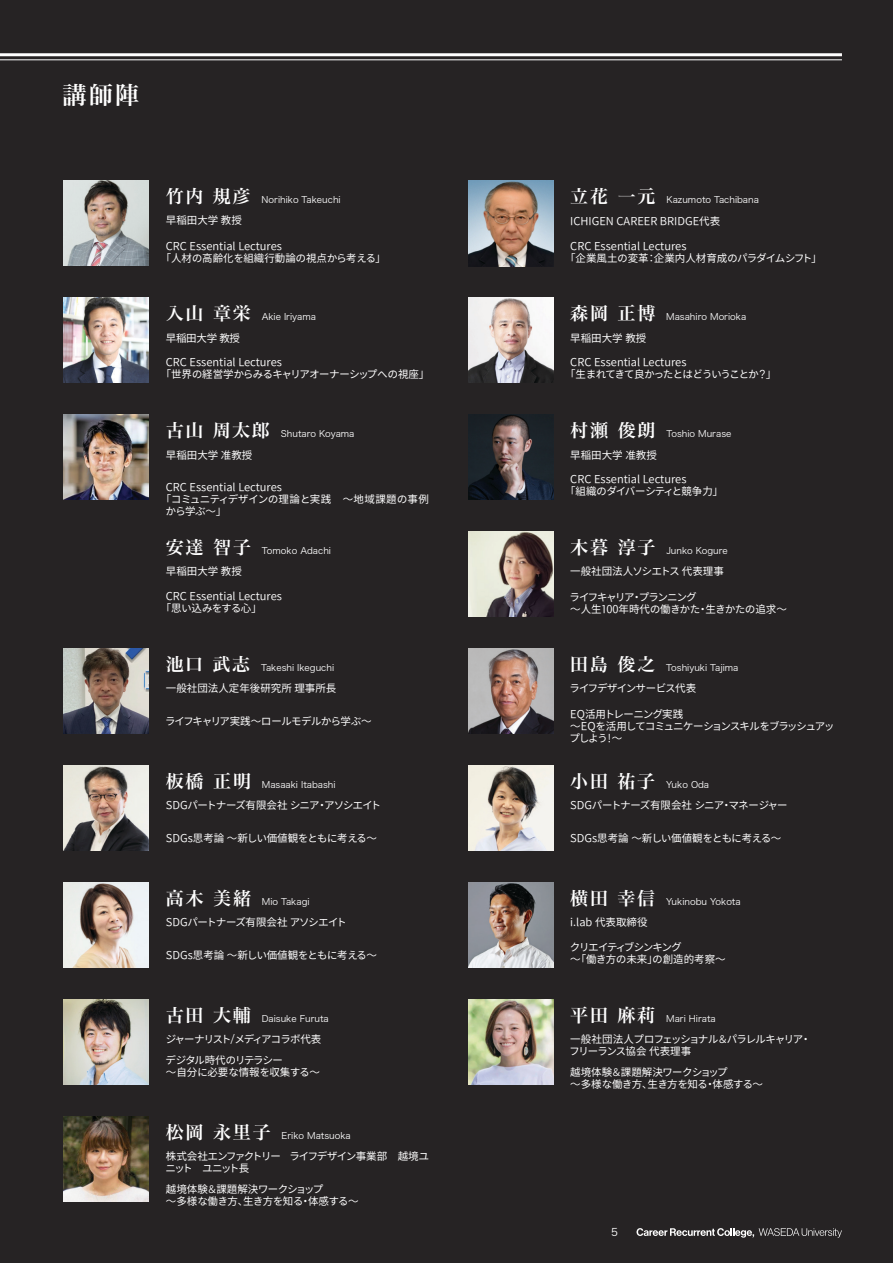
<style>
.page{position:relative;width:893px;height:1263px;background:#262324}
.page>*{position:absolute;margin:0;border:0;box-sizing:border-box;transform-origin:0 0}
.見出しの文字{font:24px "Hira Min Pro W6";color:#fff}
.講師_講座名{font:10.5px/12px "Gen Ei Gothic P R";color:#fff}
.講師_肩書き{font:10.5px/12px "Gen Ei Gothic P R";color:#fff}
.講師_講座名-2{font:10.5px/12px "Gen Ei Gothic P R";letter-spacing:.035em;color:#fff}
.t1{font:10.5px "Hira Kaku Pro W3";color:#fff}
.t2{font:9px "Hira Kaku Pro W3";color:#fff}
.s1{font-family:"Hira Min Pro W6";font-size:18px}
</style>
<div class="page">
<svg style="left:636px;top:1228px;width:206px;height:9px"></svg>
<img style="left:64px;top:298px;width:85px;height:85px">
<img style="left:468px;top:298px;width:85px;height:85px">
<img style="left:64px;top:415px;width:85px;height:85px">
<img style="left:468px;top:415px;width:85px;height:85px">
<img style="left:468px;top:532px;width:85px;height:85px">
<img style="left:64px;top:649px;width:85px;height:85px">
<img style="left:468px;top:649px;width:85px;height:85px">
<hr style="left:0;top:59px;width:842px;height:1px;background:#fff">
<hr style="left:0;top:53px;width:842px;height:3px;background:#fff">
<img style="left:64px;top:766px;width:85px;height:85px">
<img style="left:468px;top:766px;width:85px;height:85px">
<img style="left:64px;top:181px;width:85px;height:85px">
<img style="left:468px;top:181px;width:85px;height:85px">
<img style="left:468px;top:883px;width:85px;height:85px">
<img style="left:64px;top:883px;width:85px;height:85px">
<img style="left:468px;top:999px;width:85px;height:85px">
<img style="left:64px;top:999px;width:85px;height:85px">
<img style="left:64px;top:1116px;width:85px;height:85px">
<p class="見出しの文字" style="left:63px;top:74px;width:78px">講師陣</p>
<p class="t2" style="left:166px;top:192px;width:176px"><span class="s1">竹内 規彦</span> Norihiko Takeuchi</p>
<p class="講師_講座名" style="left:166px;top:240px;width:118px">CRC Essential Lectures</p>
<p class="講師_講座名" style="left:166px;top:252px;width:216px">「人材の高齢化を組織行動論の視点から考える」</p>
<p class="講師_肩書き" style="left:166px;top:214px;width:78px">早稲田大学 教授</p>
<p class="t2" style="left:166px;top:309px;width:152px"><span class="s1">入山 章栄</span> Akie Iriyama</p>
<p class="講師_講座名" style="left:166px;top:356px;width:118px">CRC Essential Lectures</p>
<p class="講師_講座名" style="left:166px;top:368px;width:260px">「世界の経営学からみるキャリアオーナーシップへの視座」</p>
<p class="講師_肩書き" style="left:166px;top:332px;width:76px">早稲田大学 教授</p>
<p class="t2" style="left:166px;top:426px;width:190px"><span class="s1">古山 周太郎</span> Shutaro Koyama</p>
<p class="講師_肩書き" style="left:166px;top:448px;width:88px">早稲田大学 准教授</p>
<p class="講師_講座名" style="left:166px;top:481px;width:118px">CRC Essential Lectures</p>
<p class="講師_講座名-2" style="left:166px;top:493px;width:265px">「コミュニティデザインの理論と実践　～地域課題の事例から学ぶ～」</p>
<p class="t2" style="left:166px;top:543px;width:167px"><span class="s1">安達 智子</span> Tomoko Adachi</p>
<p class="講師_講座名" style="left:166px;top:590px;width:118px">CRC Essential Lectures</p>
<p class="講師_講座名" style="left:166px;top:602px;width:92px">「思い込みをする心」</p>
<p class="講師_肩書き" style="left:166px;top:565px;width:78px">早稲田大学 教授</p>
<p class="t2" style="left:166px;top:660px;width:170px"><span class="s1">池口 武志</span> Takeshi Ikeguchi</p>
<p class="講師_肩書き" style="left:166px;top:682px;width:172px">一般社団法人定年後研究所 理事所長</p>
<p class="講師_講座名" style="left:166px;top:715px;width:207px">ライフキャリア実践～ロールモデルから学ぶ～</p>
<p class="t2" style="left:166px;top:777px;width:171px"><span class="s1">板橋 正明</span> Masaaki Itabashi</p>
<p class="講師_肩書き" style="left:166px;top:799px;width:216px">SDGパートナーズ有限会社 シニア・アソシエイト</p>
<p class="講師_講座名" style="left:166px;top:832px;width:212px">SDGs思考論 ～新しい価値観をともに考える～</p>
<p class="t2" style="left:166px;top:894px;width:145px"><span class="s1">高木 美緒</span> Mio Takagi</p>
<p class="講師_肩書き" style="left:166px;top:916px;width:181px">SDGパートナーズ有限会社 アソシエイト</p>
<p class="講師_講座名" style="left:166px;top:949px;width:212px">SDGs思考論 ～新しい価値観をともに考える～</p>
<p class="t2" style="left:166px;top:1011px;width:164px"><span class="s1">古田 大輔</span> Daisuke Furuta</p>
<p class="講師_講座名" style="left:166px;top:1054px;width:119px">デジタル時代のリテラシー</p>
<p class="講師_講座名" style="left:166px;top:1066px;width:156px">～自分に必要な情報を収集する～</p>
<p class="講師_肩書き" style="left:166px;top:1033px;width:157px">ジャーナリスト/メディアコラボ代表</p>
<p class="t2" style="left:166px;top:1127px;width:186px"><span class="s1">松岡 永里子</span> Eriko Matsuoka</p>
<p class="講師_肩書き" style="left:166px;top:1150px;width:265px">株式会社エンファクトリー ライフデザイン事業部　越境ユニット　ユニット長</p>
<p class="講師_講座名" style="left:166px;top:1183px;width:159px">越境体験＆課題解決ワークショップ</p>
<p class="講師_講座名" style="left:166px;top:1195px;width:194px">～多様な働き方、生き方を知る・体感する～</p>
<p class="t2" style="left:570px;top:192px;width:190px"><span class="s1">立花 一元</span> Kazumoto Tachibana</p>
<p class="講師_講座名" style="left:570px;top:240px;width:118px">CRC Essential Lectures</p>
<p class="講師_講座名" style="left:570px;top:252px;width:248px">「企業風土の変革：企業内人材育成のパラダイムシフト」</p>
<p class="講師_肩書き" style="left:570px;top:215px;width:151px">ICHIGEN CAREER BRIDGE代表</p>
<p class="t2" style="left:570px;top:309px;width:177px"><span class="s1">森岡 正博</span> Masahiro Morioka</p>
<p class="講師_講座名" style="left:570px;top:356px;width:118px">CRC Essential Lectures</p>
<p class="講師_講座名" style="left:570px;top:368px;width:202px">「生まれてきて良かったとはどういうことか？」</p>
<p class="講師_肩書き" style="left:570px;top:332px;width:78px">早稲田大学 教授</p>
<p class="t2" style="left:570px;top:426px;width:163px"><span class="s1">村瀬 俊朗</span> Toshio Murase</p>
<p class="講師_講座名" style="left:570px;top:473px;width:118px">CRC Essential Lectures</p>
<p class="講師_講座名" style="left:570px;top:485px;width:149px">「組織のダイバーシティと競争力」</p>
<p class="講師_肩書き" style="left:570px;top:448px;width:88px">早稲田大学 准教授</p>
<p class="t2" style="left:570px;top:543px;width:159px"><span class="s1">木暮 淳子</span> Junko Kogure</p>
<p class="講師_講座名" style="left:570px;top:591px;width:127px">ライフキャリア・プランニング</p>
<p class="講師_講座名" style="left:570px;top:603px;width:218px">～人生100年時代の働きかた・生きかたの追求～</p>
<p class="講師_肩書き" style="left:570px;top:565px;width:155px">一般社団法人ソシエトス 代表理事</p>
<p class="t2" style="left:570px;top:660px;width:170px"><span class="s1">田島 俊之</span> Toshiyuki Tajima</p>
<p class="講師_講座名" style="left:570px;top:707px;width:114px">EQ活用トレーニング実践</p>
<p class="講師_講座名" style="left:570px;top:719px;width:265px">～EQを活用してコミュニケーションスキルをブラッシュアップしよう！～</p>
<p class="講師_肩書き" style="left:570px;top:682px;width:127px">ライフデザインサービス代表</p>
<p class="t2" style="left:570px;top:777px;width:140px"><span class="s1">小田 祐子</span> Yuko Oda</p>
<p class="講師_肩書き" style="left:570px;top:799px;width:219px">SDGパートナーズ有限会社 シニア・マネージャー</p>
<p class="講師_講座名" style="left:570px;top:832px;width:212px">SDGs思考論 ～新しい価値観をともに考える～</p>
<p class="t2" style="left:570px;top:894px;width:172px"><span class="s1">横田 幸信</span> Yukinobu Yokota</p>
<p class="講師_講座名" style="left:570px;top:941px;width:112px">クリエイティブシンキング</p>
<p class="講師_講座名" style="left:570px;top:953px;width:157px">〜「働き方の未来」の創造的考察～</p>
<p class="講師_肩書き" style="left:570px;top:916px;width:79px">i.lab 代表取締役</p>
<p class="t2" style="left:570px;top:1011px;width:147px"><span class="s1">平田 麻莉</span> Mari Hirata</p>
<p class="講師_肩書き" style="left:570px;top:1033px;width:240px">一般社団法人プロフェッショナル＆パラレルキャリア・フリーランス協会 代表理事</p>
<p class="講師_講座名" style="left:570px;top:1066px;width:159px">越境体験＆課題解決ワークショップ</p>
<p class="講師_講座名" style="left:570px;top:1078px;width:194px">～多様な働き方、生き方を知る・体感する～</p>
<p class="t1" style="left:611px;top:1223px;width:8px">5</p>
</div>
